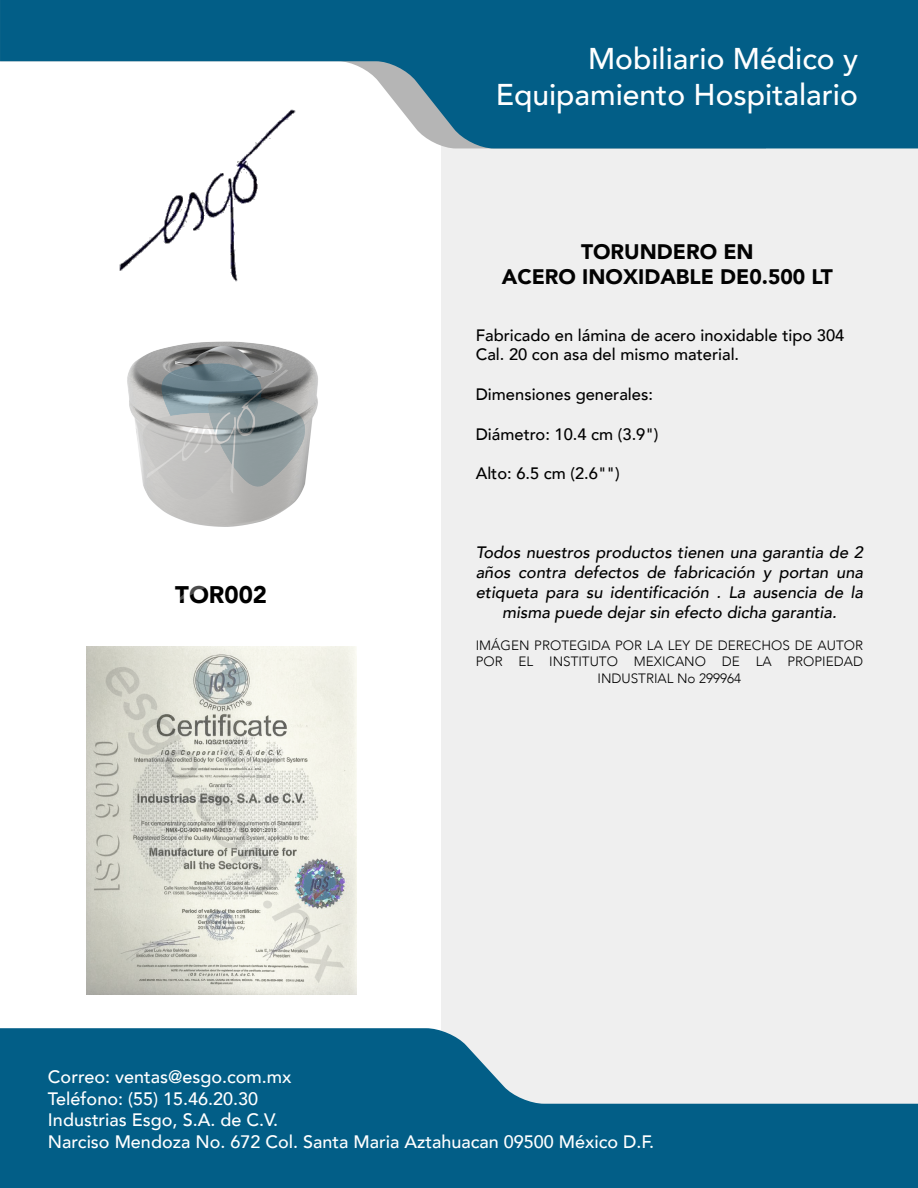
<style>
.page{position:relative;width:918px;height:1188px;background:#fff}
.page>*{position:absolute;margin:0;border:0;box-sizing:border-box;transform-origin:0 0}
.t1{font:500 30px/36px "Avenir";color:#fff;text-align:right}
.t2{font:900 24px "Avenir";color:#000}
.t3{font:900 21px/25.2px "Avenir";color:#020202;text-align:center}
.t4{font:500 18px/21.6px "Avenir";color:#fff}
.t5{font:italic 500 16.5px/19.8px "Avenir";color:#000;text-align:center}
.t6{font:500 16.5px/19.8px "Avenir";color:#000}
.t7{font:300 13.5px/16.2px "Avenir";color:#000;text-align:center}
</style>
<div class="page">
<img style="left:127px;top:341px;width:191px;height:186px">
<svg style="left:143px;top:364px;width:163px;height:135px;background:#9ea4a6"></svg>
<div style="left:441px;top:148px;width:477px;height:880px;background:#efefef"></div>
<svg style="left:0;top:1028px;width:918px;height:160px;fill:#025e87"></svg>
<svg style="left:0;top:0;width:918px;height:148px;fill:#025e87"></svg>
<img style="left:77px;top:99px;width:266px;height:183px">
<img style="left:86px;top:647px;width:271px;height:347px">
<h1 class="t1" style="left:496px;top:38px;width:364px">Mobiliario Médico y<br>Equipamiento Hospitalario</h1>
<p class="t3" style="left:502px;top:238px;width:333px">TORUNDERO EN<br>ACERO INOXIDABLE DE0.500 LT</p>
<h2 class="t2" style="left:175px;top:574px;width:93px">TOR002</h2>
<p class="t6" style="left:476px;top:324px;width:370px">Fabricado en lámina de acero inoxidable tipo 304<br>Cal. 20 con asa del mismo material.</p>
<p class="t6" style="left:476px;top:384px;width:179px">Dimensiones generales:</p>
<p class="t6" style="left:476px;top:423px;width:184px">Diámetro: 10.4 cm (3.9")</p>
<p class="t6" style="left:476px;top:463px;width:146px">Alto: 6.5 cm (2.6"")</p>
<p class="t5" style="left:476px;top:543px;width:389px">Todos nuestros productos tienen una garantia de 2 años contra defectos de fabricación y portan una etiqueta para su identificación . La ausencia de la misma puede dejar sin efecto dicha garantia.</p>
<p class="t7" style="left:476px;top:638px;width:389px">IMÁGEN PROTEGIDA POR LA LEY DE DERECHOS DE AUTOR<br>POR EL INSTITUTO MEXICANO DE LA PROPIEDAD<br>INDUSTRIAL No 299964</p>
<p class="t4" style="left:48px;top:1065px;width:608px">Correo: ventas@esgo.com.mx<br>Teléfono: (55) 15.46.20.30<br>Industrias Esgo, S.A. de C.V.<br>Narciso Mendoza No. 672 Col. Santa Maria Aztahuacan 09500 México D.F.</p>
</div>
